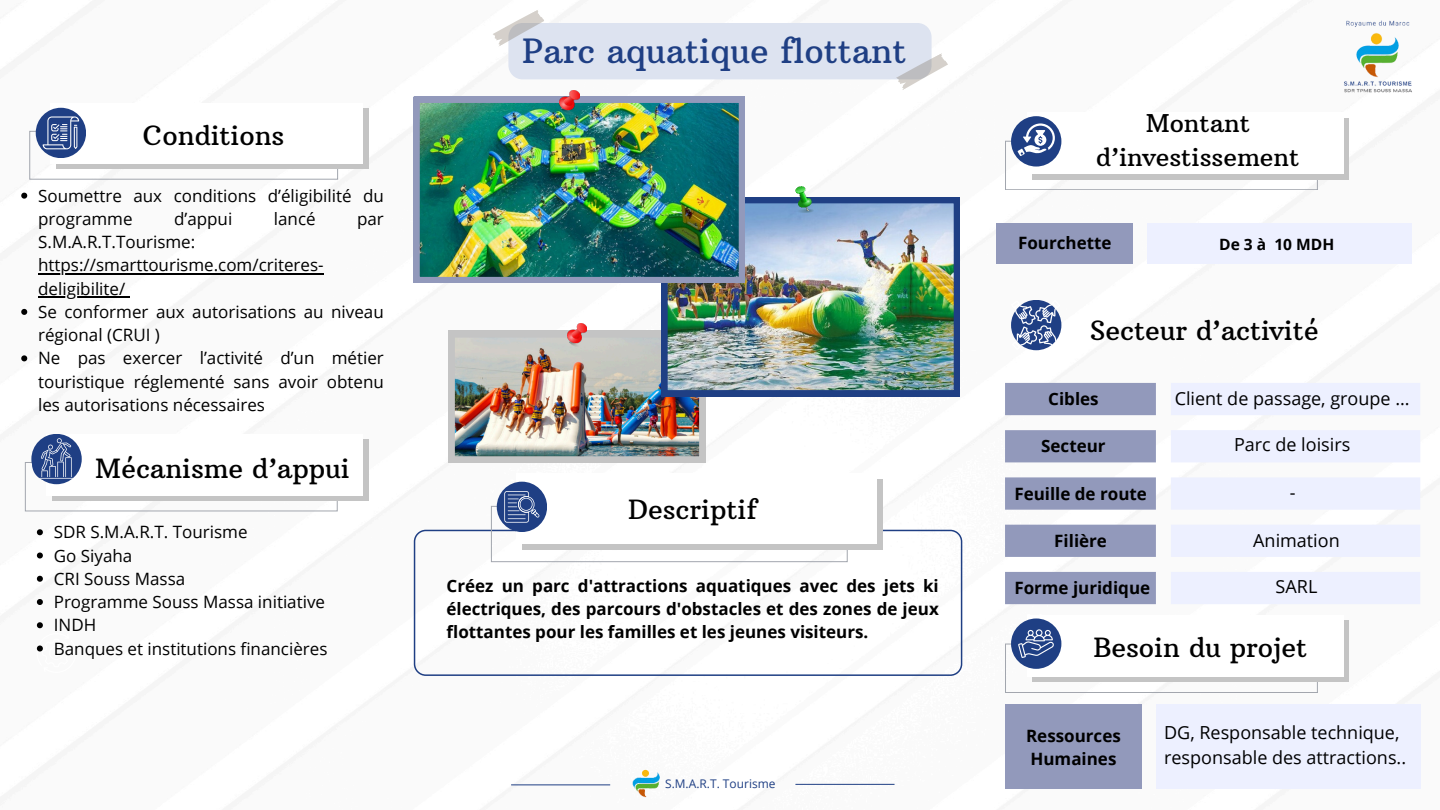
<style>
.page{position:relative;width:1440px;height:810px;background:#fff}
.page>*{position:absolute;margin:0;border:0;box-sizing:border-box;transform-origin:0 0}
.t1{font:34.1px "Arbutus Slab";color:#1f3f84}
.t2{font:27px "Arbutus Slab";color:#000}
.t3{font:25px/34.5px "Arbutus Slab";color:#000;text-align:center}
.t4{font:18px/24.8px "Open Sans";color:#000}
.t5{font:17px/23.2px "Open Sans";color:#000}
.t6{font:700 17px/23.2px "Open Sans";color:#000;text-align:justify}
.t7{font:700 15.6px "Open Sans";color:#000}
.t8{font:11.9px "Open Sans";color:#1f3f84}
</style>
<div class="page">
<svg style="left:414px;top:530px;width:548px;height:146px"></svg>
<div style="left:491px;top:506px;width:357px;height:56px;border:1px solid #a2a6ae"></div>
<div style="left:522px;top:480px;width:360px;height:70px;background:#c4c4c4"></div>
<div style="left:516px;top:474px;width:361px;height:70px;background:#fff"></div>
<div style="left:1005px;top:141px;width:313px;height:49px;border:1px solid #a2a6ae"></div>
<div style="left:1032px;top:118px;width:316px;height:61px;background:#c4c4c4"></div>
<div style="left:1027px;top:113px;width:316px;height:61px;background:#fff"></div>
<div style="left:1005px;top:644px;width:313px;height:49px;border:1px solid #a2a6ae"></div>
<div style="left:1032px;top:621px;width:316px;height:61px;background:#c4c4c4"></div>
<div style="left:1027px;top:615px;width:316px;height:62px;background:#fff"></div>
<img style="left:1344px;top:20px;width:78px;height:85px">
<svg style="left:1005px;top:383px;width:151px;height:221px"></svg>
<svg style="left:1171px;top:383px;width:249px;height:221px;fill:#edf0ff"></svg>
<div style="left:1005px;top:704px;width:136px;height:85px;background:#9299bb"></div>
<div style="left:1156px;top:704px;width:264px;height:85px;background:#edf0ff"></div>
<img style="left:448px;top:331px;width:258px;height:132px">
<img style="left:662px;top:197px;width:297px;height:199px">
<img style="left:414px;top:97px;width:331px;height:186px">
<hr style="left:795px;top:784px;width:100px;height:1px;background:#1f3f84">
<img style="left:632px;top:769px;width:28px;height:29px">
<hr style="left:511px;top:785px;width:99px;height:1px;background:#1f3f84">
<div style="left:497px;top:482px;width:50px;height:50px;background:#1f3f84;border-radius:50%"></div>
<div style="left:1011px;top:116px;width:50px;height:51px;background:#1f3f84;border-radius:50%"></div>
<div style="left:1011px;top:618px;width:50px;height:51px;background:#1f3f84;border-radius:50%"></div>
<svg style="left:499px;top:490px;width:41px;height:37px"></svg>
<svg style="left:1012px;top:123px;width:43px;height:37px"></svg>
<svg style="left:1011px;top:300px;width:49px;height:50px"></svg>
<svg style="left:1012px;top:629px;width:42px;height:33px"></svg>
<svg style="left:493px;top:10px;width:455px;height:80px"></svg>
<img style="left:567px;top:323px;width:20px;height:26px">
<img style="left:560px;top:90px;width:19px;height:26px">
<img style="left:796px;top:187px;width:18px;height:26px">
<div style="left:997px;top:224px;width:136px;height:40px;background:#9299bb"></div>
<div style="left:1148px;top:224px;width:264px;height:40px;background:#edf0ff"></div>
<div style="left:25px;top:462px;width:313px;height:49px;border:1px solid #a2a6ae"></div>
<svg style="left:52px;top:439px;width:316px;height:62px;background:#ccc"></svg>
<div style="left:47px;top:434px;width:316px;height:61px;background:#fff"></div>
<div style="left:29px;top:131px;width:309px;height:49px;border:1px solid #a2a6ae"></div>
<div style="left:56px;top:108px;width:312px;height:61px;background:#c4c4c4"></div>
<div style="left:51px;top:103px;width:312px;height:61px;background:#fff"></div>
<div style="left:36px;top:108px;width:50px;height:50px;background:#1f3f84;border-radius:50%"></div>
<svg style="left:37px;top:117px;width:42px;height:33px"></svg>
<div style="left:31px;top:434px;width:51px;height:50px;background:#1f3f84;border-radius:50%"></div>
<svg style="left:32px;top:438px;width:40px;height:43px"></svg>
<hr style="left:39px;top:478px;width:35px;height:1px;background:#fff">
<svg style="left:37px;top:529px;width:6px;height:6px"></svg>
<svg style="left:37px;top:553px;width:6px;height:6px"></svg>
<svg style="left:37px;top:576px;width:6px;height:6px"></svg>
<svg style="left:37px;top:599px;width:6px;height:6px"></svg>
<svg style="left:36px;top:622px;width:7px;height:30px"></svg>
<svg style="left:21px;top:193px;width:6px;height:6px"></svg>
<hr style="left:38px;top:273px;width:286px;height:1px;background:#000">
<hr style="left:38px;top:296px;width:87px;height:2px;background:#000">
<svg style="left:21px;top:309px;width:6px;height:6px"></svg>
<svg style="left:21px;top:355px;width:6px;height:6px"></svg>
<h2 class="t2" style="left:143px;top:119px;width:143px">Conditions</h2>
<p class="t5" style="left:38px;top:183px;width:347px">Soumettre aux conditions d’éligibilité du programme</p>
<p class="t5" style="left:174px;top:207px;width:60px">d’appui</p>
<p class="t5" style="left:274px;top:207px;width:43px">lancé</p>
<p class="t5" style="left:357px;top:207px;width:28px">par</p>
<p class="t5" style="left:38px;top:230px;width:347px">S.M.A.R.T.Tourisme: https://smarttourisme.com/criteres&shy;deligibilite/<br>Se conformer aux autorisations au niveau régional (CRUI )<br>Ne pas exercer l’activité d’un métier touristique réglementé sans avoir obtenu les autorisations nécessaires</p>
<h2 class="t2" style="left:95px;top:452px;width:256px">Mécanisme d’appui</h2>
<p class="t5" style="left:54px;top:520px;width:275px">SDR S.M.A.R.T. Tourisme<br>Go Siyaha<br>CRI Souss Massa<br>Programme Souss Massa initiative<br>INDH<br>Banques et institutions financières</p>
<h1 class="t1" style="left:522px;top:29px;width:386px">Parc aquatique flottant</h1>
<h2 class="t2" style="left:628px;top:492px;width:130px">Descriptif</h2>
<p class="t6" style="left:447px;top:574px;width:494px">Créez un parc d'attractions aquatiques avec des jets ki électriques, des parcours d'obstacles et des zones de jeux flottantes pour les familles et les jeunes visiteurs.</p>
<p class="t8" style="left:665px;top:776px;width:112px">S.M.A.R.T. Tourisme</p>
<h3 class="t3" style="left:1096px;top:105px;width:205px">Montant d’investissement</h3>
<p class="t6" style="left:1018px;top:230px;width:95px">Fourchette</p>
<p class="t7" style="left:1219px;top:234px;width:117px">De 3 à 10 MDH</p>
<h2 class="t2" style="left:1090px;top:314px;width:230px">Secteur d’activité</h2>
<p class="t6" style="left:1048px;top:387px;width:52px">Cibles</p>
<p class="t6" style="left:1041px;top:434px;width:66px">Secteur</p>
<p class="t6" style="left:1014px;top:482px;width:134px">Feuille de route</p>
<p class="t6" style="left:1054px;top:529px;width:54px">Filière</p>
<p class="t6" style="left:1014px;top:576px;width:137px">Forme juridique</p>
<p class="t4" style="left:1175px;top:386px;width:237px">Client de passage, groupe ...</p>
<p class="t4" style="left:1234px;top:431px;width:118px">Parc de loisirs</p>
<p class="t4" style="left:1290px;top:479px;width:7px">-</p>
<p class="t4" style="left:1253px;top:527px;width:88px">Animation</p>
<p class="t4" style="left:1276px;top:574px;width:43px">SARL</p>
<h2 class="t2" style="left:1094px;top:631px;width:215px">Besoin du projet</h2>
<p class="t6" style="left:1026px;top:723px;width:96px">Ressources<br>Humaines</p>
<p class="t4" style="left:1164px;top:720px;width:243px">DG, Responsable technique, responsable des attractions..</p>
</div>
